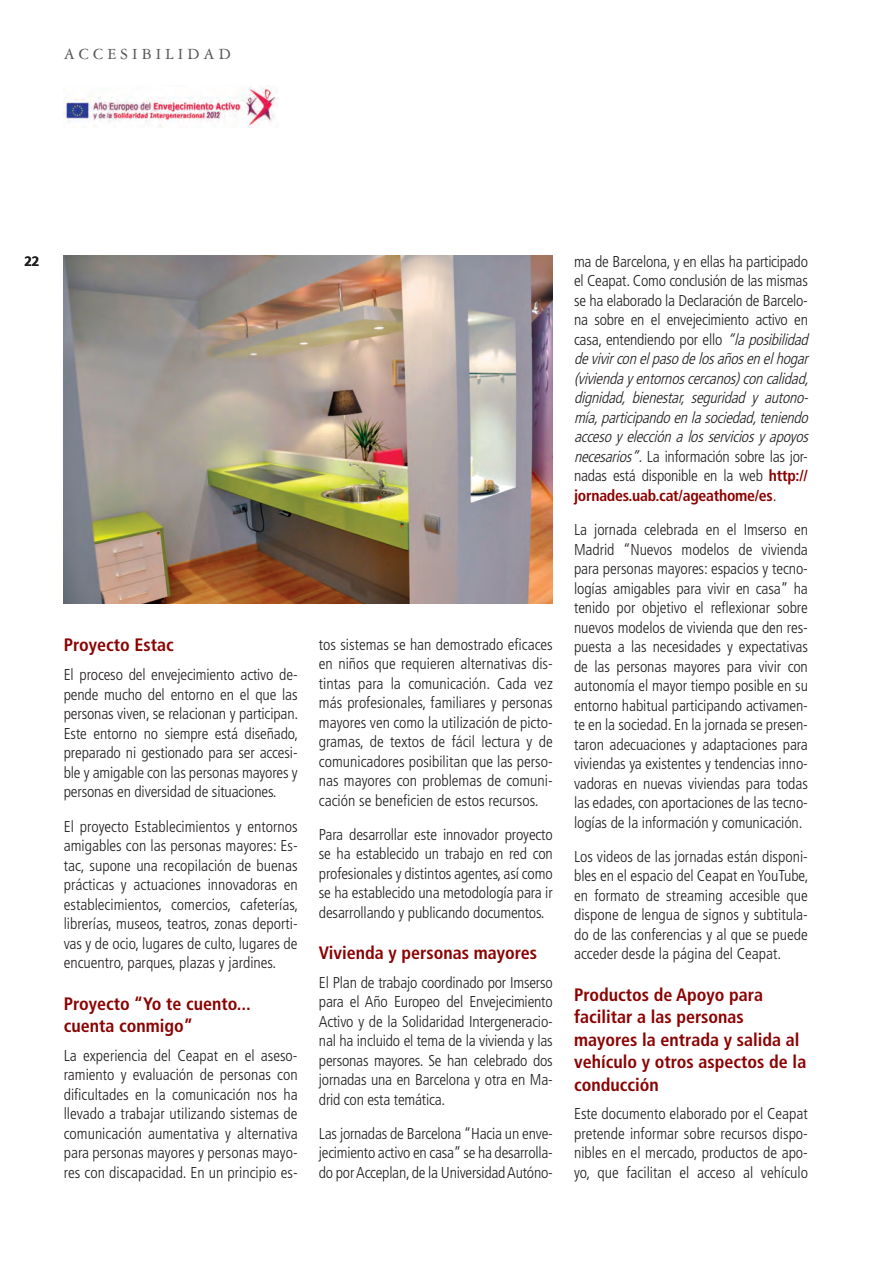
<style>
.page{position:relative;width:893px;height:1263px;background:#fff}
.page>*{position:absolute;margin:0;border:0;box-sizing:border-box;transform-origin:0 0}
.LADILLO_minuscula{font:700 condensed 18px/22.5px "Frutiger";color:#8b0202}
.t1{font:16.5px "Garamond Three";letter-spacing:.25em;color:#57585a}
.TEXTO{font:300 condensed 15.75px/19.5px "Frutiger";letter-spacing:-.01em;color:#231f20;text-align:justify}
.t2{font:700 13.5px "Frutiger";color:#231f20}
.s1{font-style:italic}
.s2{font-weight:700;color:#8b0202}
</style>
<div class="page">
<hr style="left:892px;top:0;width:1px;height:1263px;background:#ebcec1">
<img style="left:64px;top:87px;width:213px;height:41px">
<img style="left:64px;top:255px;width:489px;height:349px">
<p class="t1" style="left:64px;top:45px;width:168px">ACCESIBILIDAD</p>
<p class="t2" style="left:24px;top:253px;width:17px">22</p>
<p class="LADILLO_minuscula" style="left:64px;top:634px;width:112px">Proyecto Estac</p>
<p class="TEXTO" style="left:64px;top:665px;width:236px">El proceso del envejecimiento activo de&shy;pende mucho del entorno en el que las personas viven, se relacionan y participan.<br>Este entorno no siempre está diseñado, preparado ni gestionado para ser accesi&shy;ble y amigable con las personas mayores y personas en diversidad de situaciones.</p>
<p class="TEXTO" style="left:64px;top:816px;width:236px">El proyecto Establecimientos y entornos amigables con las personas mayores: Es&shy;tac, supone una recopilación de buenas prácticas y actuaciones innovadoras en establecimientos, comercios, cafeterías, librerías, museos, teatros, zonas deporti&shy;vas y de ocio, lugares de culto, lugares de encuentro, parques, plazas y jardines.</p>
<p class="LADILLO_minuscula" style="left:64px;top:992px;width:188px">Proyecto “Yo te cuento... cuenta conmigo”</p>
<p class="TEXTO" style="left:64px;top:1046px;width:235px">La experiencia del Ceapat en el aseso&shy;ramiento y evaluación de personas con dificultades en la comunicación nos ha llevado a trabajar utilizando sistemas de comunicación aumentativa y alternativa para personas mayores y personas mayo&shy;res con discapacidad. En un principio es-</p>
<p class="TEXTO" style="left:319px;top:635px;width:235px">tos sistemas se han demostrado eficaces en niños que requieren alternativas dis&shy;tintas para la comunicación. Cada vez más profesionales, familiares y personas mayores ven como la utilización de picto&shy;gramas, de textos de fácil lectura y de comunicadores posibilitan que las perso&shy;nas mayores con problemas de comuni&shy;cación se beneficien de estos recursos.</p>
<p class="TEXTO" style="left:319px;top:825px;width:235px">Para desarrollar este innovador proyecto se ha establecido un trabajo en red con profesionales y distintos agentes, así como se ha establecido una metodología para ir desarrollando y publicando documentos.</p>
<p class="LADILLO_minuscula" style="left:319px;top:942px;width:220px">Vivienda y personas mayores</p>
<p class="TEXTO" style="left:319px;top:973px;width:235px">El Plan de trabajo coordinado por Imserso para el Año Europeo del Envejecimiento Activo y de la Solidaridad Intergeneracio&shy;nal ha incluido el tema de la vivienda y las personas mayores. Se han celebrado dos jornadas una en Barcelona y otra en Ma&shy;drid con esta temática.</p>
<p class="TEXTO" style="left:319px;top:1124px;width:235px">Las jornadas de Barcelona “Hacia un enve&shy;jecimiento activo en casa” se ha desarrolla&shy;do por Acceplan, de la Universidad Autóno-</p>
<p class="TEXTO" style="left:574px;top:252px;width:240px;text-align:left">ma de Barcelona, y en ellas ha participado el Ceapat. Como conclusión de las mismas se ha elaborado la Declaración de Barcelo&shy;na sobre en el envejecimiento activo en casa, entendiendo por ello <span class="s1">“laposibilidad devivirconelpasodelosañosenelhogar (viviendayentornoscercanos)concalidad, dignidad, bienestar, seguridad y autono&shy;mía,participandoenlasociedad,teniendo accesoyelecciónalosserviciosyapoyos necesarios”.</span>La información sobre las jor&shy;nadas está disponible en la web <span class="s2">http:// jornades.uab.cat/ageathome/es</span>.</p>
<p class="TEXTO" style="left:574px;top:520px;width:235px">La jornada celebrada en el Imserso en Madrid “Nuevos modelos de vivienda para personas mayores: espacios y tecno&shy;logías amigables para vivir en casa” ha tenido por objetivo el reflexionar sobre nuevos modelos de vivienda que den res&shy;puesta a las necesidades y expectativas de las personas mayores para vivir con autonomía el mayor tiempo posible en su entorno habitual participando activamen&shy;te en la sociedad. En la jornada se presen&shy;taron adecuaciones y adaptaciones para viviendas ya existentes y tendencias inno&shy;vadoras en nuevas viviendas para todas las edades, con aportaciones de las tecno&shy;logías de la información y comunicación.</p>
<p class="TEXTO" style="left:574px;top:847px;width:236px">Los videos de las jornadas están disponi&shy;bles en el espacio del Ceapat en YouTube, en formato de streaming accesible que dispone de lengua de signos y subtitula&shy;do de las conferencias y al que se puede acceder desde la página del Ceapat.</p>
<p class="LADILLO_minuscula" style="left:574px;top:983px;width:234px">Productos de Apoyo para facilitar a las personas mayores la entrada y salida al vehículo y otros aspectos de la conducción</p>
<p class="TEXTO" style="left:574px;top:1104px;width:235px">Este documento elaborado por el Ceapat pretende informar sobre recursos dispo&shy;nibles en el mercado, productos de apo&shy;yo, que facilitan el acceso al vehículo</p>
</div>
